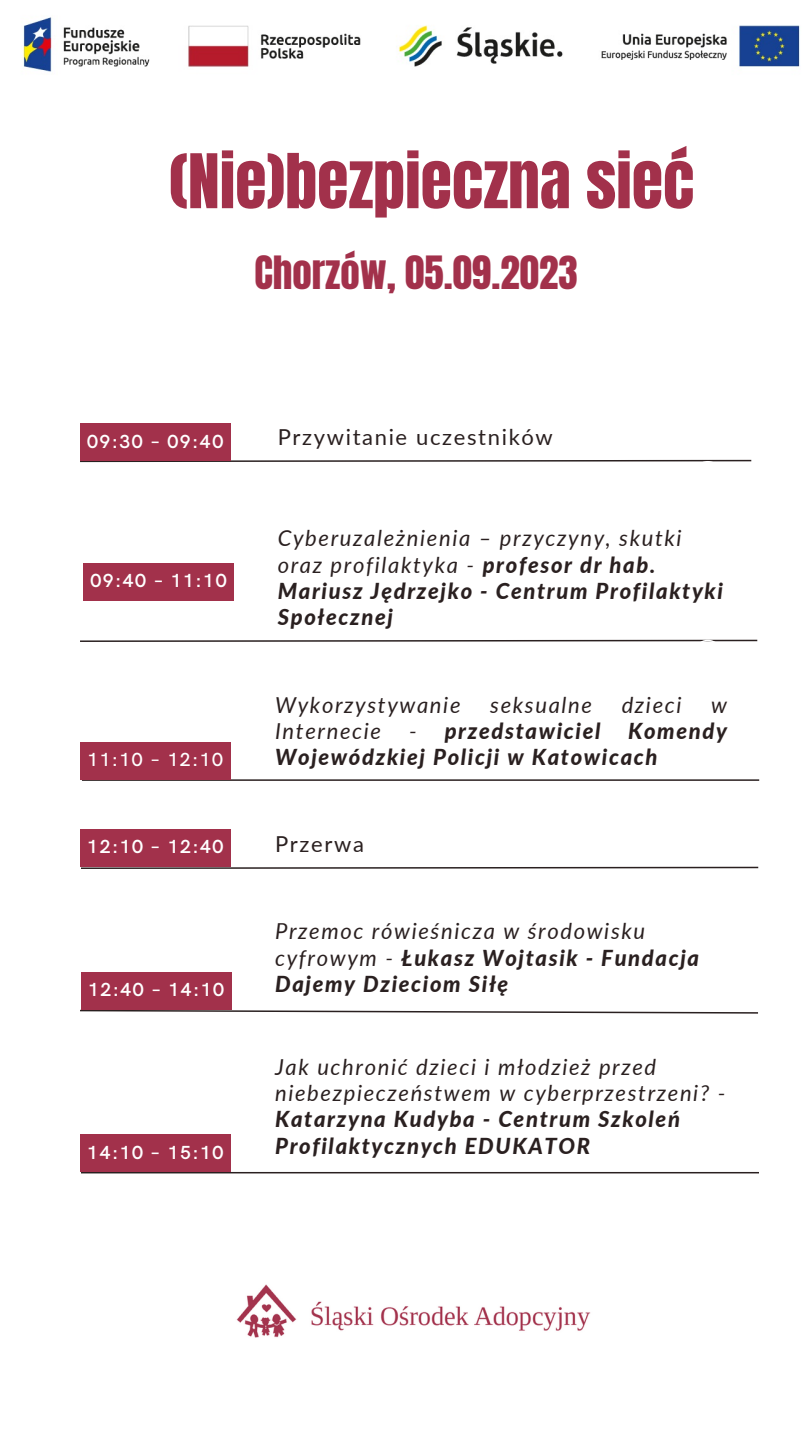
<style>
.page{position:relative;width:810px;height:1440px;background:#fff}
.page>*{position:absolute;margin:0;border:0;box-sizing:border-box;transform-origin:0 0}
.t1{font:64px "Anton";color:#a2314b}
.t2{font:39px "Anton";color:#a2314b}
.t3{font:italic 800 22px/26.2px "Lato";letter-spacing:.075em;color:#2a2020}
.t4{font:italic 22px/26.2px "Lato";letter-spacing:.075em;color:#2a2020}
.t5{font:22px "Lato";letter-spacing:.075em;color:#2a2020}
.t6{font:600 19px "HK Grotesk";letter-spacing:.075em;color:#fff}
.t7{font:500 19px "HK Grotesk";letter-spacing:.075em;color:#fff}
.s1{font-weight:400}
.s2{font-weight:800}
</style>
<div class="page">
<hr style="left:82px;top:779px;width:677px;height:2px;background:#2a2020">
<svg style="left:81px;top:866px;width:678px;height:3px"></svg>
<svg style="left:80px;top:1009px;width:678px;height:5px"></svg>
<hr style="left:81px;top:1172px;width:678px;height:1px;background:#2a2020">
<div style="left:80px;top:424px;width:150px;height:37px;background:#a2314b"></div>
<svg style="left:80px;top:459px;width:672px;height:4px"></svg>
<svg style="left:80px;top:639px;width:678px;height:3px"></svg>
<img style="left:23px;top:17px;width:777px;height:55px">
<div style="left:83px;top:563px;width:151px;height:38px;background:#a2314b"></div>
<div style="left:80px;top:742px;width:150px;height:37px;background:#a2314b"></div>
<div style="left:80px;top:829px;width:151px;height:38px;background:#a2314b"></div>
<div style="left:81px;top:972px;width:150px;height:38px;background:#a2314b"></div>
<div style="left:80px;top:1135px;width:151px;height:37px;background:#a2314b"></div>
<img style="left:236px;top:1284px;width:355px;height:54px">
<p class="t1" style="left:169px;top:135px;width:527px">(Nie)bezpieczna sieć</p>
<p class="t2" style="left:254px;top:245px;width:325px">Chorzów, 05.09.2023</p>
<p class="t6" style="left:87px;top:430px;width:138px">09:30 – 09:40</p>
<p class="t6" style="left:91px;top:570px;width:138px">09:40 – 11:10</p>
<p class="t7" style="left:87px;top:749px;width:137px">11:10 – 12:10</p>
<p class="t6" style="left:87px;top:836px;width:138px">12:10 – 12:40</p>
<p class="t6" style="left:88px;top:979px;width:138px">12:40 – 14:10</p>
<p class="t6" style="left:87px;top:1141px;width:138px">14:10 – 15:10</p>
<p class="t5" style="left:278px;top:423px;width:277px">Przywitanie uczestników</p>
<p class="t3" style="left:278px;top:525px;width:447px"><span class="s1">Cyberuzależnienia – przyczyny, skutki oraz profilaktyka -</span> profesor dr hab.<br>Mariusz Jędrzejko - Centrum Profilaktyki<br>Społecznej</p>
<p class="t4" style="left:275px;top:691px;width:187px">Wykorzystywanie</p>
<p class="t4" style="left:490px;top:691px;width:103px">seksualne</p>
<p class="t4" style="left:622px;top:691px;width:61px">dzieci</p>
<p class="t4" style="left:711px;top:691px;width:17px">w</p>
<p class="t4" style="left:275px;top:717px;width:107px">Internecie</p>
<p class="t3" style="left:275px;top:717px;width:453px;text-indent:134px"><span class="s1">-</span> przedstawiciel Komendy<br>Wojewódzkiej Policji w Katowicach</p>
<p class="t5" style="left:275px;top:830px;width:90px">Przerwa</p>
<p class="t3" style="left:275px;top:918px;width:426px"><span class="s1">Przemoc rówieśnicza w środowisku cyfrowym -</span> Łukasz Wojtasik - Fundacja<br>Dajemy Dzieciom Siłę</p>
<p class="t4" style="left:275px;top:1053px;width:452px">Jak uchronić dzieci i młodzież przed niebezpieczeństwem w cyberprzestrzeni? - <span class="s2">Katarzyna Kudyba - Centrum Szkoleń Profilaktycznych EDUKATOR</span></p>
</div>
